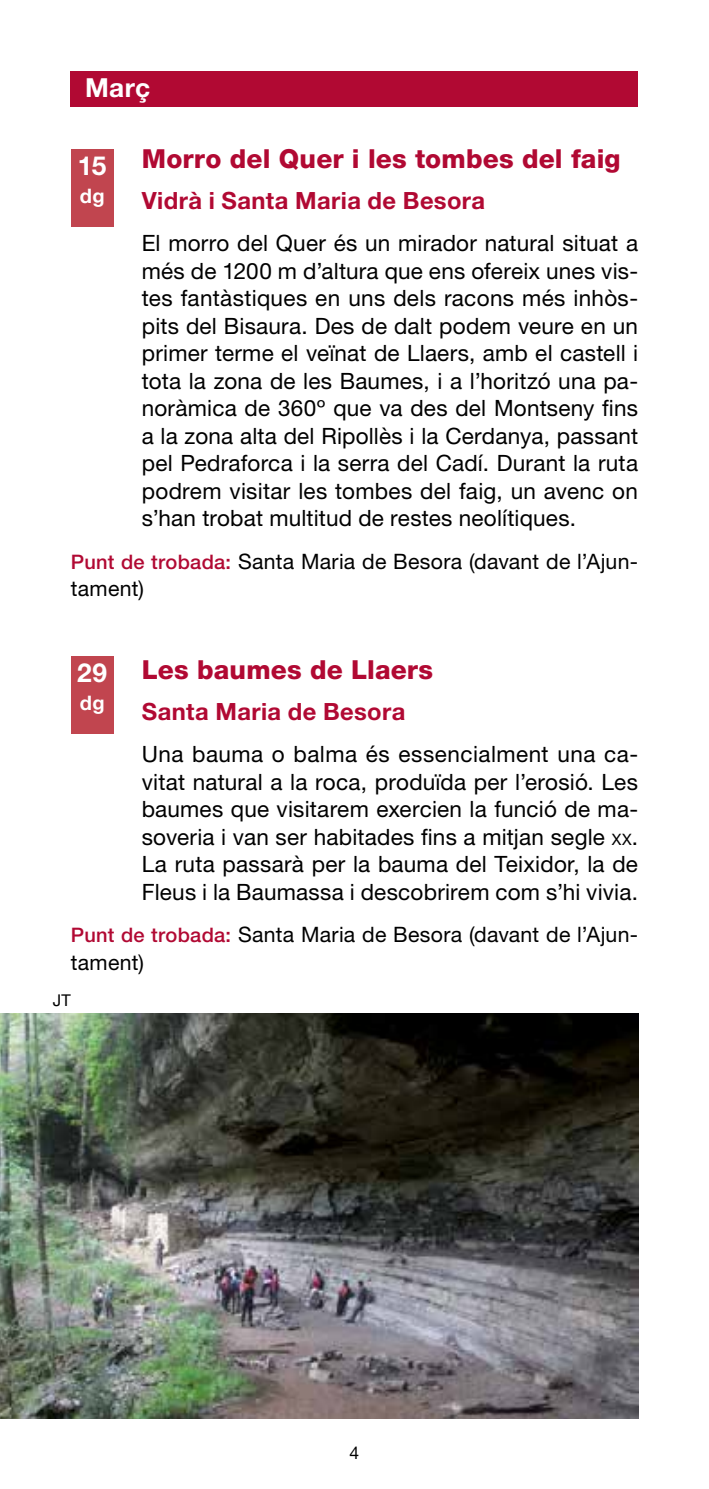
<style>
.page{position:relative;width:709px;height:1489px;background:#fff}
.page>*{position:absolute;margin:0;border:0;box-sizing:border-box;transform-origin:0 0}
.t1{font:800 26.25px "Helvetica Neue LT Std";letter-spacing:.005em;color:#b10933}
.t2{font:700 26.25px "Helvetica Neue LT Std";letter-spacing:.015em;color:#fff}
.t3{font:700 23.75px "Helvetica Neue LT Std";letter-spacing:.02em;color:#b10933}
.t4{font:22.5px/27.5px "Helvetica Neue LT Std";letter-spacing:.01em;color:#000;text-align:justify}
.t5{font:21.25px/27.5px "Helvetica Neue LT Std";letter-spacing:.015em;color:#000}
.t6{font:700 20px "Helvetica Neue LT Std";color:#fff}
.t7{font:17.5px "Helvetica Neue LT Std";color:#000}
.t8{font:16.25px "Helvetica Neue LT Std";color:#000}
.s1{font-weight:500;font-size:20px;color:#b10933}
.s2{font-size:15.75px}
</style>
<div class="page">
<div style="left:71px;top:71px;width:567px;height:35px;background:#b10933"></div>
<div style="left:71px;top:149px;width:42px;height:78px;background:#c1454f"></div>
<div style="left:71px;top:656px;width:42px;height:77px;background:#c1454f"></div>
<img style="left:0;top:1013px;width:638px;height:404px">
<p class="t2" style="left:85px;top:72px;width:67px">Març</p>
<p class="t1" style="left:142px;top:143px;width:480px">Morro del Quer i les tombes del faig</p>
<p class="t3" style="left:142px;top:186px;width:345px">Vidrà i Santa Maria de Besora</p>
<p class="t4" style="left:142px;top:229px;width:498px">El morro del Quer és un mirador natural situat a més de 1200 m d’altura que ens ofereix unes vis&shy;tes fantàstiques en uns dels racons més inhòs&shy;pits del Bisaura. Des de dalt podem veure en un primer terme el veïnat de Llaers, amb el castell i tota la zona de les Baumes, i a l’horitzó una pa&shy;noràmica de 360º que va des del Montseny fins a la zona alta del Ripollès i la Cerdanya, passant pel Pedraforca i la serra del Cadí. Durant la ruta podrem visitar les tombes del faig, un avenc on s’han trobat multitud de restes neolítiques.</p>
<p class="t5" style="left:71px;top:547px;width:568px"><span class="s1">Punt de trobada:</span> Santa Maria de Besora (davant de l’Ajun&shy;tament)</p>
<p class="t2" style="left:78px;top:149px;width:30px">15</p>
<p class="t6" style="left:80px;top:183px;width:26px">dg</p>
<p class="t1" style="left:142px;top:653px;width:293px">Les baumes de Llaers</p>
<p class="t3" style="left:142px;top:697px;width:265px">Santa Maria de Besora</p>
<p class="t4" style="left:142px;top:740px;width:498px">Una bauma o balma és essencialment una ca&shy;vitat natural a la roca, produïda per l’erosió. Les baumes que visitarem exercien la funció de ma&shy;soveria i van ser habitades fins a mitjan segle <span class="s2">xx</span>.<br>La ruta passarà per la bauma del Teixidor, la de Fleus i la Baumassa i descobrirem com s’hi vivia.</p>
<p class="t5" style="left:71px;top:920px;width:568px"><span class="s1">Punt de trobada:</span> Santa Maria de Besora (davant de l’Ajun&shy;tament)</p>
<p class="t2" style="left:77px;top:656px;width:31px">29</p>
<p class="t6" style="left:80px;top:690px;width:26px">dg</p>
<p class="t8" style="left:53px;top:990px;width:20px">JT</p>
<p class="t7" style="left:349px;top:1442px;width:11px">4</p>
</div>
